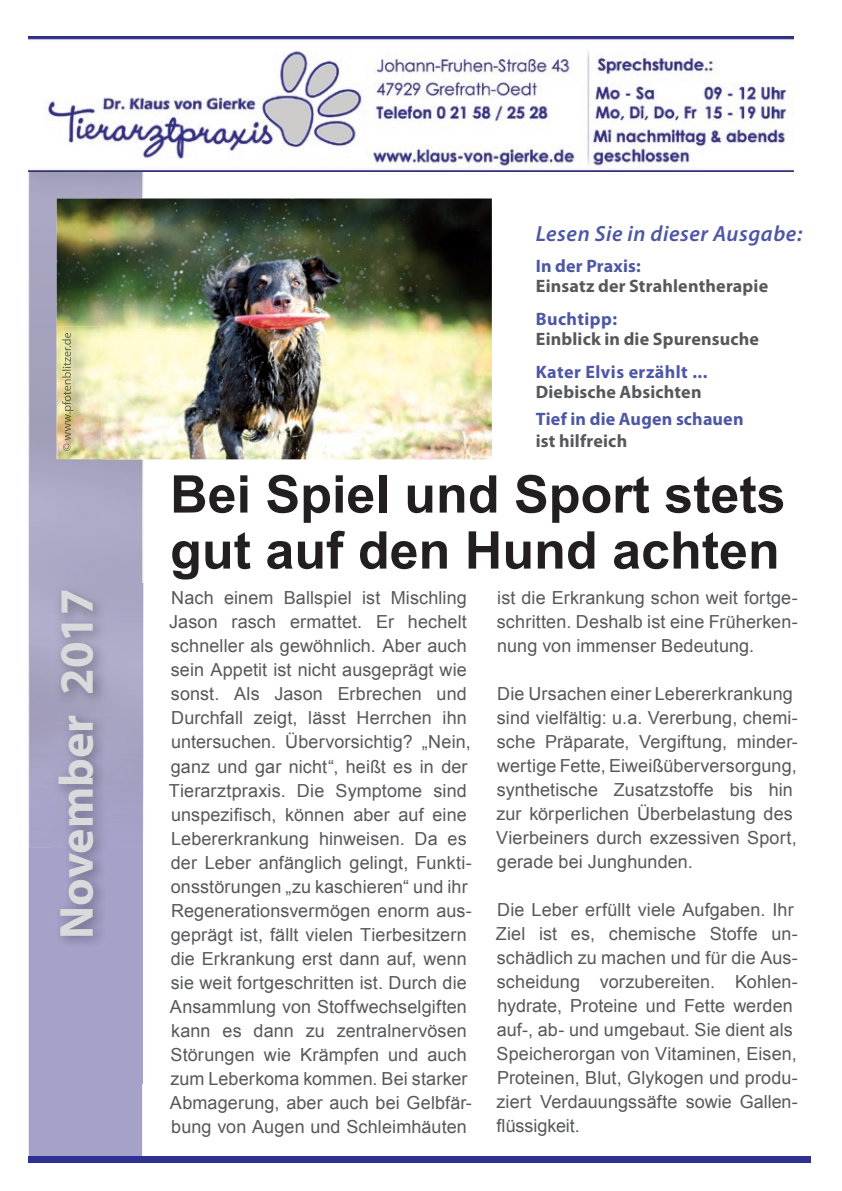
<style>
.page{position:relative;width:842px;height:1191px;background:#fff}
.page>*{position:absolute;margin:0;border:0;box-sizing:border-box;transform-origin:0 0}
.t1{font:700 52px/56px "Arial";color:#231f20}
.t2{font:700 48px "Myriad Pro";color:#d9dadc}
.t3{font:italic 600 22px "Myriad Pro";letter-spacing:.025em;color:#4d57a5}
.t4{font:18px/24px "Arial";letter-spacing:.005em;color:#57585a}
.t5{font:700 18px "Myriad Pro";letter-spacing:.01em;color:#57585a}
.t6{font:700 18px "Myriad Pro";letter-spacing:.015em;color:#4d57a5}
</style>
<div class="page">
<div style="left:29px;top:172px;width:113px;height:985px;background:#a5a2ca"></div>
<div style="left:28px;top:1157px;width:783px;height:6px;background:#2e3092"></div>
<img style="left:30px;top:172px;width:112px;height:676px">
<img style="left:28px;top:36px;width:766px;height:136px">
<img style="left:57px;top:198px;width:435px;height:261px">
<img style="left:51px;top:584px;width:93px;height:500px">
<img style="left:58px;top:326px;width:44px;height:208px">
<img style="left:62px;top:333px;width:11px;height:118px">
<h2 class="t2" style="left:45px;top:938px;width:351px;rotate:-90deg">November 2017</h2>
<p class="t3" style="left:536px;top:219px;width:268px">Lesen Sie in dieser Ausgabe:</p>
<p class="t6" style="left:536px;top:254px;width:107px">In der Praxis:</p>
<p class="t5" style="left:536px;top:274px;width:234px">Einsatz der Strahlentherapie</p>
<p class="t6" style="left:536px;top:307px;width:83px">Buchtipp:</p>
<p class="t5" style="left:536px;top:327px;width:225px">Einblick in die Spurensuche</p>
<p class="t6" style="left:536px;top:360px;width:173px">Kater Elvis erzählt ...</p>
<p class="t5" style="left:536px;top:380px;width:167px">Diebische Absichten</p>
<p class="t6" style="left:536px;top:407px;width:209px">Tief in die Augen schauen</p>
<p class="t5" style="left:536px;top:429px;width:93px">ist hilfreich</p>
<h1 class="t1" style="left:170px;top:468px;width:617px">Bei Spiel und Sport stets gut auf den Hund achten</h1>
<p class="t4" style="left:169px;top:586px;width:304px">Nach einem Ballspiel ist Mischling Jason rasch ermattet. Er hechelt schneller als gewöhnlich. Aber auch sein Appetit ist nicht ausgeprägt wie sonst. Als Jason Erbrechen und Durchfall zeigt, lässt Herrchen ihn untersuchen. Übervorsichtig? „Nein, ganz und gar nicht“, heißt es in der Tierarztpraxis. Die Symptome sind unspezifisch, können aber auf eine Lebererkrankung hinweisen. Da es der Leber anfänglich gelingt, Funkti&shy;onsstörungen „zu kaschieren“ und ihr Regenerationsvermögen enorm aus&shy;geprägt ist, fällt vielen Tierbesitzern die Erkrankung erst dann auf, wenn sie weit fortgeschritten ist. Durch die Ansammlung von Stoffwechselgiften kann es dann zu zentralnervösen Störungen wie Krämpfen und auch zum Leberkoma kommen. Bei starker Abmagerung, aber auch bei Gelbfär&shy;bung von Augen und Schleimhäuten</p>
<p class="t4" style="left:497px;top:586px;width:302px;text-align:justify">ist die Erkrankung schon weit fortge&shy;schritten. Deshalb ist eine Früherken&shy;nung von immenser Bedeutung.</p>
<p class="t4" style="left:496px;top:682px;width:303px">Die Ursachen einer Lebererkrankung sind vielfältig: u.a. Vererbung, chemi&shy;sche Präparate, Vergiftung, minder&shy;wertige Fette, Eiweißüberversorgung, synthetische Zusatzstoffe bis hin zur körperlichen Überbelastung des Vierbeiners durch exzessiven Sport, gerade bei Junghunden.</p>
<p class="t4" style="left:496px;top:898px;width:304px">Die Leber erfüllt viele Aufgaben. Ihr Ziel ist es, chemische Stoffe un&shy;schädlich zu machen und für die Aus&shy;scheidung vorzubereiten. Kohlen&shy;hydrate, Proteine und Fette werden auf-, ab- und umgebaut. Sie dient als Speicherorgan von Vitaminen, Eisen, Proteinen, Blut, Glykogen und produ&shy;ziert Verdauungssäfte sowie Gallen&shy;flüssigkeit.</p>
</div>
